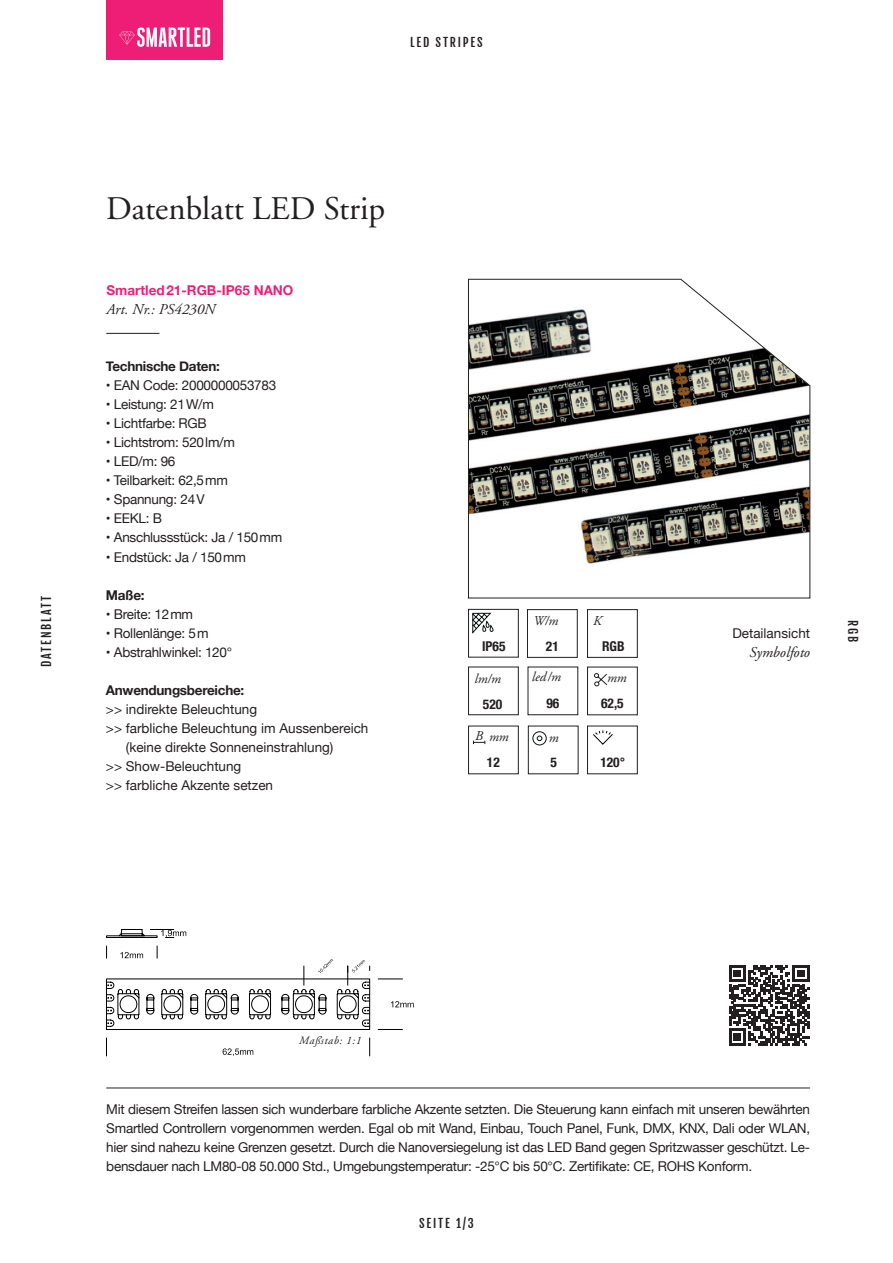
<style>
.page{position:relative;width:893px;height:1263px;background:#fff}
.page>*{position:absolute;margin:0;border:0;box-sizing:border-box;transform-origin:0 0}
.t1{font:33px "Adobe Garamond";color:#231f20}
.t2{font:italic 15px "Adobe Garamond";color:#231f20}
.t3{font:13.5px/19px "Helvetica Neue";letter-spacing:-.02em;color:#231f20;text-align:justify}
.t4{font:13.5px "Helvetica Neue";color:#231f20}
.t5{font:700 13.5px "Helvetica Neue";letter-spacing:-.02em;color:#231f20}
.t6{font:700 condensed 13.5px "Helvetica Neue";color:#231f20}
.t7{font:700 13.5px "Helvetica Neue";color:#ee1e76}
.t8{font:italic 13.5px "Adobe Garamond";color:#231f20}
.t9{font:12px "Fjalla One";letter-spacing:.15em;color:#231f20}
.t10{font:italic 11.25px "Adobe Garamond";letter-spacing:.05em;color:#231f20}
</style>
<div class="page">
<hr style="left:106px;top:333px;width:53px;height:1px;background:#231f20">
<svg style="left:467px;top:279px;width:343px;height:319px"></svg>
<div style="left:106px;top:979px;width:264px;height:51px;border:1px solid #000001"></div>
<svg style="left:106px;top:1038px;width:1px;height:18px"></svg>
<svg style="left:369px;top:1038px;width:1px;height:18px"></svg>
<svg style="left:223px;top:1048px;width:30px;height:8px"></svg>
<svg style="left:378px;top:979px;width:24px;height:1px"></svg>
<svg style="left:378px;top:1029px;width:24px;height:1px"></svg>
<svg style="left:391px;top:1001px;width:23px;height:6px"></svg>
<div style="left:106px;top:936px;width:51px;height:2px;border:1px solid #000001"></div>
<svg style="left:106px;top:946px;width:264px;height:81px"></svg>
<svg style="left:119px;top:929px;width:68px;height:9px"></svg>
<hr style="left:106px;top:1088px;width:704px;height:1px;background:#231f20">
<div style="left:587px;top:609px;width:50px;height:48px;border:1px solid #231f20"></div>
<div style="left:527px;top:609px;width:50px;height:48px;border:1px solid #231f20"></div>
<svg style="left:593px;top:730px;width:20px;height:15px"></svg>
<svg style="left:594px;top:673px;width:14px;height:14px"></svg>
<div style="left:468px;top:667px;width:50px;height:48px;border:1px solid #231f20"></div>
<svg style="left:532px;top:731px;width:15px;height:15px"></svg>
<svg style="left:473px;top:741px;width:12px;height:3px"></svg>
<svg style="left:472px;top:612px;width:22px;height:22px"></svg>
<div style="left:468px;top:609px;width:50px;height:48px;border:1px solid #231f20"></div>
<svg style="left:729px;top:965px;width:80px;height:80px"></svg>
<div style="left:106px;top:0;width:117px;height:60px;background:#ee1e76"></div>
<svg style="left:119px;top:27px;width:91px;height:20px"></svg>
<p class="t9" style="left:410px;top:35px;width:74px">LED STRIPES</p>
<p class="t9" style="left:39px;top:667px;width:73px;rotate:-90deg">DATENBLATT</p>
<h1 class="t1" style="left:106px;top:190px;width:281px">Datenblatt LED Strip</h1>
<p class="t7" style="left:107px;top:279px;width:188px">Smartled21-RGB-IP65 NANO</p>
<p class="t2" style="left:107px;top:301px;width:110px">Art. Nr.: PS4230N</p>
<p class="t5" style="left:106px;top:356px;width:115px">Technische Daten:</p>
<p class="t3" style="left:106px;top:376px;width:172px">• EAN Code: 2000000053783</p>
<p class="t3" style="left:106px;top:395px;width:110px">• Leistung: 21W/m</p>
<p class="t3" style="left:106px;top:415px;width:102px">• Lichtfarbe: RGB</p>
<p class="t3" style="left:106px;top:434px;width:131px">• Lichtstrom: 520lm/m</p>
<p class="t3" style="left:106px;top:453px;width:71px">• LED/m: 96</p>
<p class="t3" style="left:106px;top:472px;width:124px">• Teilbarkeit: 62,5mm</p>
<p class="t3" style="left:106px;top:491px;width:100px">• Spannung: 24V</p>
<p class="t3" style="left:106px;top:510px;width:58px">• EEKL: B</p>
<p class="t3" style="left:106px;top:529px;width:178px">• Anschlussstück: Ja / 150mm</p>
<p class="t3" style="left:106px;top:548px;width:142px">• Endstück: Ja / 150mm</p>
<p class="t5" style="left:106px;top:584px;width:40px">Maße:</p>
<p class="t3" style="left:106px;top:605px;width:89px">• Breite: 12mm</p>
<p class="t3" style="left:106px;top:624px;width:104px">• Rollenlänge: 5m</p>
<p class="t3" style="left:106px;top:643px;width:128px">• Abstrahlwinkel: 120°</p>
<p class="t5" style="left:106px;top:679px;width:140px">Anwendungsbereiche:</p>
<p class="t4" style="left:106px;top:699px;width:153px">&gt;&gt; indirekte Beleuchtung</p>
<p class="t4" style="left:106px;top:718px;width:264px">&gt;&gt; farbliche Beleuchtung im Aussenbereich</p>
<p class="t4" style="left:126px;top:737px;width:209px">(keine direkte Sonneneinstrahlung)</p>
<p class="t4" style="left:106px;top:756px;width:137px">&gt;&gt; Show-Beleuchtung</p>
<p class="t4" style="left:106px;top:775px;width:169px">&gt;&gt; farbliche Akzente setzen</p>
<p class="t6" style="left:482px;top:635px;width:25px">IP65</p>
<p class="t8" style="left:533px;top:613px;width:27px">W/m</p>
<p class="t6" style="left:546px;top:635px;width:14px">21</p>
<p class="t8" style="left:593px;top:614px;width:10px">K</p>
<p class="t6" style="left:602px;top:635px;width:24px">RGB</p>
<p class="t8" style="left:532px;top:669px;width:31px">led /m</p>
<p class="t8" style="left:475px;top:671px;width:28px">lm/m</p>
<p class="t8" style="left:607px;top:671px;width:21px">mm</p>
<p class="t6" style="left:483px;top:693px;width:21px">520</p>
<p class="t6" style="left:546px;top:692px;width:14px">96</p>
<p class="t6" style="left:601px;top:692px;width:24px">62,5</p>
<p class="t8" style="left:475px;top:730px;width:35px">B mm</p>
<p class="t8" style="left:549px;top:730px;width:11px">m</p>
<p class="t6" style="left:487px;top:751px;width:14px">12</p>
<p class="t6" style="left:550px;top:751px;width:8px">5</p>
<p class="t6" style="left:600px;top:751px;width:26px">120°</p>
<p class="t4" style="left:732px;top:623px;width:79px">Detailansicht</p>
<p class="t2" style="left:750px;top:644px;width:62px">Symbolfoto</p>
<p class="t9" style="left:860px;top:620px;width:24px;rotate:90deg">RGB</p>
<p class="t10" style="left:299px;top:1034px;width:64px">Maßstab: 1:1</p>
<p class="t3" style="left:106px;top:1100px;width:705px">Mit diesem Streifen lassen sich wunderbare farbliche Akzente setzten. Die Steuerung kann einfach mit unseren bewährten Smartled Controllern vorgenommen werden. Egal ob mit Wand, Einbau, Touch Panel, Funk, DMX, KNX, Dali oder WLAN, hier sind nahezu keine Grenzen gesetzt. Durch die Nanoversiegelung ist das LED Band gegen Spritzwasser geschützt. Le&shy;bensdauer nach LM80-08 50.000 Std., Umgebungstemperatur: -25°C bis 50°C. Zertifikate: CE, ROHS Konform.</p>
<p class="t9" style="left:419px;top:1216px;width:56px">SEITE 1/3</p>
</div>
